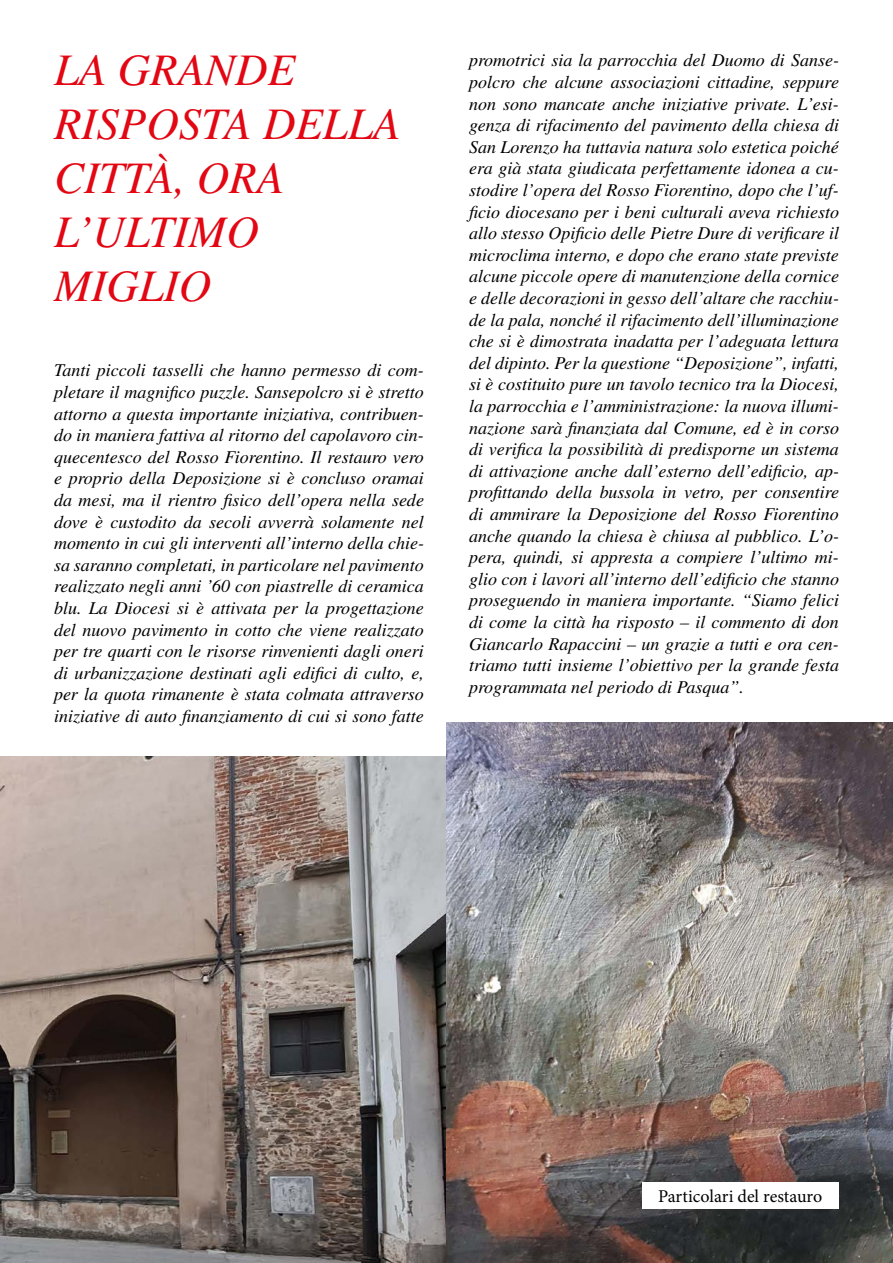
<style>
.page{position:relative;width:893px;height:1263px;background:#fff}
.page>*{position:absolute;margin:0;border:0;box-sizing:border-box;transform-origin:0 0}
.t1{font:italic 45px/54px "Times LT Std";color:#e30613}
.t2{font:italic 18px/21.6px "Times LT Std";color:#000;text-align:justify}
.t3{font:18px "Minion Pro";color:#000}
</style>
<div class="page">
<img style="left:0;top:757px;width:446px;height:506px">
<img style="left:446px;top:723px;width:447px;height:540px">
<div style="left:642px;top:1182px;width:197px;height:27px;background:#fff"></div>
<h1 class="t1" style="left:54px;top:43px;width:348px">LA GRANDE<br>RISPOSTA DELLA<br>CITTÀ, ORA<br>L’ULTIMO<br>MIGLIO</h1>
<p class="t2" style="left:54px;top:360px;width:371px">Tanti piccoli tasselli che hanno permesso di com&shy;pletare il magnifico puzzle. Sansepolcro si è stretto attorno a questa importante iniziativa, contribuen&shy;do in maniera fattiva al ritorno del capolavoro cin&shy;quecentesco del Rosso Fiorentino. Il restauro vero e proprio della Deposizione si è concluso oramai da mesi, ma il rientro fisico dell’opera nella sede dove è custodito da secoli avverrà solamente nel momento in cui gli interventi all’interno della chie&shy;sa saranno completati, in particolare nel pavimento realizzato negli anni ’60 con piastrelle di ceramica blu. La Diocesi si è attivata per la progettazione del nuovo pavimento in cotto che viene realizzato per tre quarti con le risorse rinvenienti dagli oneri di urbanizzazione destinati agli edifici di culto, e, per la quota rimanente è stata colmata attraverso iniziative di auto finanziamento di cui si sono fatte</p>
<p class="t2" style="left:469px;top:50px;width:371px">promotrici sia la parrocchia del Duomo di Sanse&shy;polcro che alcune associazioni cittadine, seppure non sono mancate anche iniziative private. L’esi&shy;genza di rifacimento del pavimento della chiesa di San Lorenzo ha tuttavia natura solo estetica poiché era già stata giudicata perfettamente idonea a cu&shy;stodire l’opera del Rosso Fiorentino, dopo che l’uf&shy;ficio diocesano per i beni culturali aveva richiesto allo stesso Opificio delle Pietre Dure di verificare il microclima interno, e dopo che erano state previste alcune piccole opere di manutenzione della cornice e delle decorazioni in gesso dell’altare che racchiu&shy;de la pala, nonché il rifacimento dell’illuminazione che si è dimostrata inadatta per l’adeguata lettura del dipinto. Per la questione “Deposizione”, infatti, si è costituito pure un tavolo tecnico tra la Diocesi, la parrocchia e l’amministrazione: la nuova illumi&shy;nazione sarà finanziata dal Comune, ed è in corso di verifica la possibilità di predisporne un sistema di attivazione anche dall’esterno dell’edificio, ap&shy;profittando della bussola in vetro, per consentire di ammirare la Deposizione del Rosso Fiorentino anche quando la chiesa è chiusa al pubblico. L’o&shy;pera, quindi, si appresta a compiere l’ultimo mi&shy;glio con i lavori all’interno dell’edificio che stanno proseguendo in maniera importante. “Siamo felici di come la città ha risposto – il commento di don Giancarlo Rapaccini – un grazie a tutti e ora cen&shy;triamo tutti insieme l’obiettivo per la grande festa programmata nel periodo di Pasqua”.</p>
<p class="t3" style="left:658px;top:1184px;width:166px">Particolari del restauro</p>
</div>
